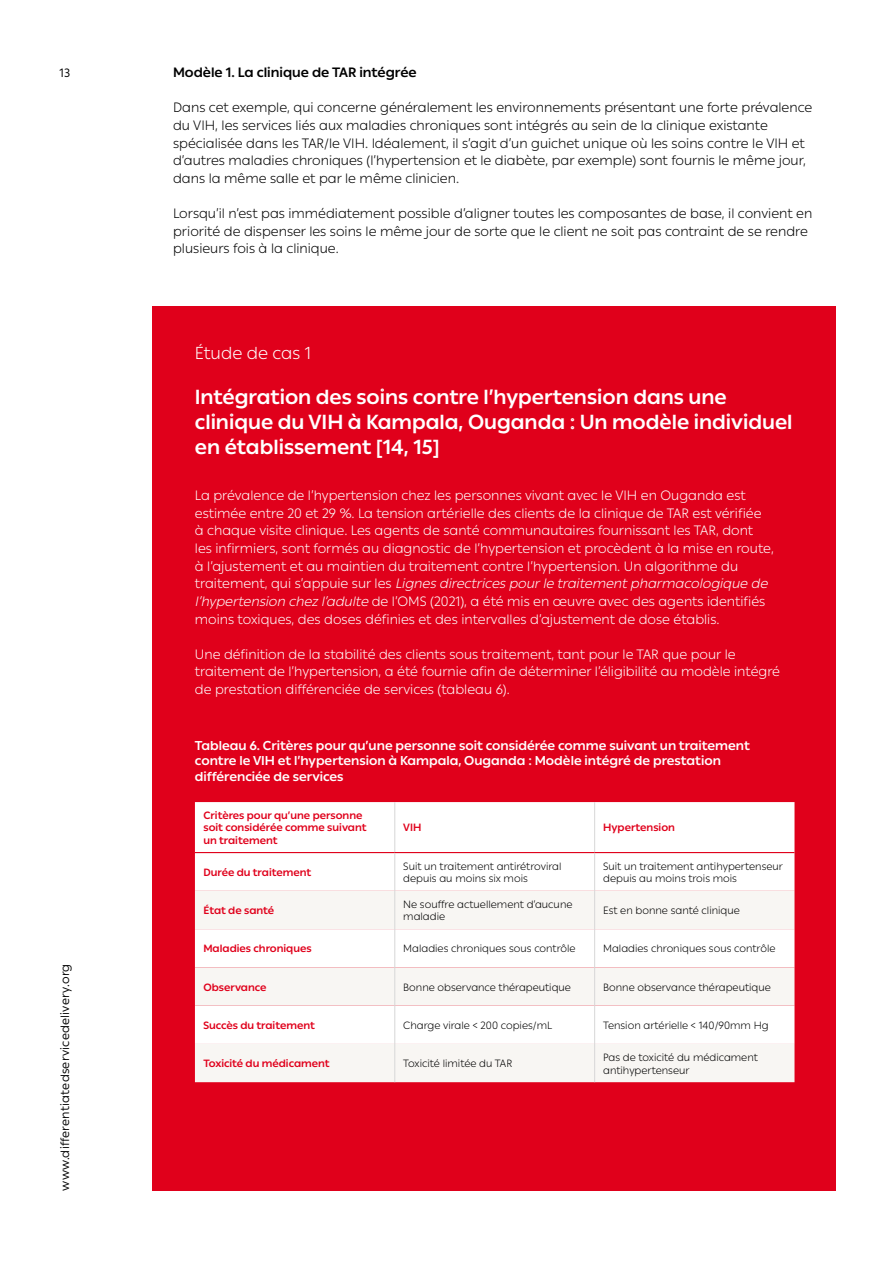
<style>
.page{position:relative;width:893px;height:1263px;background:#fff}
.page>*{position:absolute;margin:0;border:0;box-sizing:border-box;transform-origin:0 0}
.Intro__16Pt__Light{font:700 20.25px/24.8px "IAS Ribbon Sans";color:#fff}
.Intro__16Pt__Light-2{font:300 17.25px "IAS Ribbon Sans";color:#fff}
.Copy__10Pt__Light{font:300 13.5px/17.7px "IAS Ribbon Sans";color:#fff}
.Copy__10Pt__Light-2{font:300 13.5px/17.7px "IAS Ribbon Sans";color:#000}
.Copy__10Pt__Light-3{font:700 13.5px "IAS Ribbon Sans";color:#000}
.Table{font:700 12.75px/15.3px "IAS Ribbon Sans";color:#fff}
.t1{font:12px "IAS Ribbon Sans";letter-spacing:.02em;color:#000}
.Table_small{font:300 10.5px/12.6px "IAS Ribbon Sans";color:#000}
.Table_small-2{font:700 10.5px/12.6px "IAS Ribbon Sans";color:#e0001b}
.Table_small_bullet{font:300 10.5px "IAS Ribbon Sans";color:#000}
.s1{font-style:italic}
</style>
<div class="page">
<div style="left:152px;top:306px;width:684px;height:885px;background:#e0001b"></div>
<div style="left:195px;top:802px;width:599px;height:89px;background:#fff"></div>
<svg style="left:195px;top:891px;width:599px;height:191px;fill:#f8f6f3"></svg>
<hr style="left:195px;top:852px;width:200px;height:1px;background:#e0001b">
<hr style="left:395px;top:852px;width:200px;height:1px;background:#e0001b">
<hr style="left:595px;top:852px;width:199px;height:1px;background:#e0001b">
<hr style="left:594px;top:802px;width:1px;height:50px;background:#d7d7d7">
<hr style="left:394px;top:802px;width:1px;height:50px;background:#d7d7d7">
<hr style="left:394px;top:853px;width:1px;height:38px;background:#d7d7d7">
<hr style="left:394px;top:891px;width:1px;height:38px;background:#d7d7d7">
<hr style="left:394px;top:929px;width:1px;height:38px;background:#d7d7d7">
<hr style="left:394px;top:967px;width:1px;height:39px;background:#d7d7d7">
<hr style="left:394px;top:1044px;width:1px;height:38px;background:#d7d7d7">
<hr style="left:594px;top:853px;width:1px;height:38px;background:#d7d7d7">
<hr style="left:594px;top:891px;width:1px;height:38px;background:#d7d7d7">
<hr style="left:594px;top:929px;width:1px;height:38px;background:#d7d7d7">
<hr style="left:594px;top:967px;width:1px;height:39px;background:#d7d7d7">
<hr style="left:594px;top:1044px;width:1px;height:38px;background:#d7d7d7">
<hr style="left:394px;top:1006px;width:1px;height:38px;background:#d7d7d7">
<hr style="left:594px;top:1006px;width:1px;height:38px;background:#d7d7d7">
<p class="t1" style="left:60px;top:64px;width:12px">13</p>
<p class="t1" style="left:56px;top:1191px;width:228px;rotate:-90deg">www.differentiatedservicedelivery.org</p>
<p class="Copy__10Pt__Light-3" style="left:173px;top:62px;width:245px">Modèle 1. La clinique de TAR intégrée</p>
<p class="Copy__10Pt__Light-2" style="left:173px;top:98px;width:641px">Dans cet exemple, qui concerne généralement les environnements présentant une forte prévalence du VIH, les services liés aux maladies chroniques sont intégrés au sein de la clinique existante spécialisée dans les TAR/le VIH. Idéalement, il s’agit d’un guichet unique où les soins contre le VIH et d’autres maladies chroniques (l’hypertension et le diabète, par exemple) sont fournis le même jour, dans la même salle et par le même clinicien.</p>
<p class="Copy__10Pt__Light-2" style="left:173px;top:204px;width:641px">Lorsqu’il n’est pas immédiatement possible d’aligner toutes les composantes de base, il convient en priorité de dispenser les soins le même jour de sorte que le client ne soit pas contraint de se rendre plusieurs fois à la clinique.</p>
<p class="Intro__16Pt__Light-2" style="left:195px;top:340px;width:118px">Étude de cas 1</p>
<p class="Intro__16Pt__Light" style="left:195px;top:384px;width:599px">Intégration des soins contre l’hypertension dans une clinique du VIH à Kampala, Ouganda : Un modèle individuel en établissement [14, 15]</p>
<p class="Copy__10Pt__Light" style="left:195px;top:486px;width:580px">La prévalence de l’hypertension chez les personnes vivant avec le VIH en Ouganda est estimée entre 20 et 29 %. La tension artérielle des clients de la clinique de TAR est vérifiée<br>à chaque visite clinique. Les agents de santé communautaires fournissant les TAR, dont<br>les infirmiers, sont formés au diagnostic de l’hypertension et procèdent à la mise en route, à l’ajustement et au maintien du traitement contre l’hypertension. Un algorithme du<br>t ra i te m e n t, q u i s ’a p p u i e s u r l e s <span class="s1">Lignesdirectricespourle traitementpharmacologique de l’hypertension chezl’adulte</span> de l’OMS (2021), a été mis en œuvre avec des agents identifiés moins toxiques, des doses définies et des intervalles d’ajustement de dose établis.</p>
<p class="Copy__10Pt__Light" style="left:195px;top:645px;width:587px">Une définition de la stabilité des clients sous traitement, tant pour le TAR que pour le traitement de l’hypertension, a été fournie afin de déterminer l’éligibilité au modèle intégré de prestation différenciée de services (tableau 6).</p>
<p class="Table" style="left:195px;top:737px;width:556px">Tableau 6. Critères pour qu’une personne soit considérée comme suivant un traitement contre le VIH et l’hypertension à Kampala, Ouganda : Modèle intégré de prestation différenciée de services</p>
<p class="Table_small-2" style="left:203px;top:808px;width:165px">Critères pour qu’une personne soit considérée comme suivant un traitement</p>
<p class="Table_small-2" style="left:403px;top:821px;width:20px">VIH</p>
<p class="Table_small-2" style="left:603px;top:821px;width:73px">Hypertension</p>
<p class="Table_small-2" style="left:203px;top:865px;width:109px">Durée du traitement</p>
<p class="Table_small" style="left:403px;top:859px;width:160px">Suit un traitement antirétroviral depuis au moins six mois</p>
<p class="Table_small" style="left:603px;top:859px;width:181px">Suit un traitement antihypertenseur depuis au moins trois mois</p>
<p class="Table_small-2" style="left:203px;top:904px;width:72px">État de santé</p>
<p class="Table_small" style="left:403px;top:897px;width:171px">Ne souffre actuellement d’aucune maladie</p>
<p class="Table_small" style="left:603px;top:904px;width:138px">Est en bonne santé clinique</p>
<p class="Table_small-2" style="left:203px;top:942px;width:110px">Maladies chroniques</p>
<p class="Table_small" style="left:403px;top:942px;width:174px">Maladies chroniques sous contrôle</p>
<p class="Table_small" style="left:603px;top:942px;width:174px">Maladies chroniques sous contrôle</p>
<p class="Table_small-2" style="left:203px;top:980px;width:65px">Observance</p>
<p class="Table_small_bullet" style="left:403px;top:979px;width:169px">Bonne observance thérapeutique</p>
<p class="Table_small" style="left:603px;top:980px;width:169px">Bonne observance thérapeutique</p>
<p class="Table_small-2" style="left:203px;top:1018px;width:113px">Succès du traitement</p>
<p class="Table_small" style="left:403px;top:1018px;width:150px">Charge virale &lt; 200 copies/mL</p>
<p class="Table_small" style="left:603px;top:1018px;width:167px">Tension artérielle &lt; 140/90mm Hg</p>
<p class="Table_small-2" style="left:203px;top:1057px;width:128px">Toxicité du médicament</p>
<p class="Table_small" style="left:403px;top:1057px;width:110px">Toxicité limitée du TAR</p>
<p class="Table_small" style="left:603px;top:1050px;width:156px">Pas de toxicité du médicament antihypertenseur</p>
</div>
